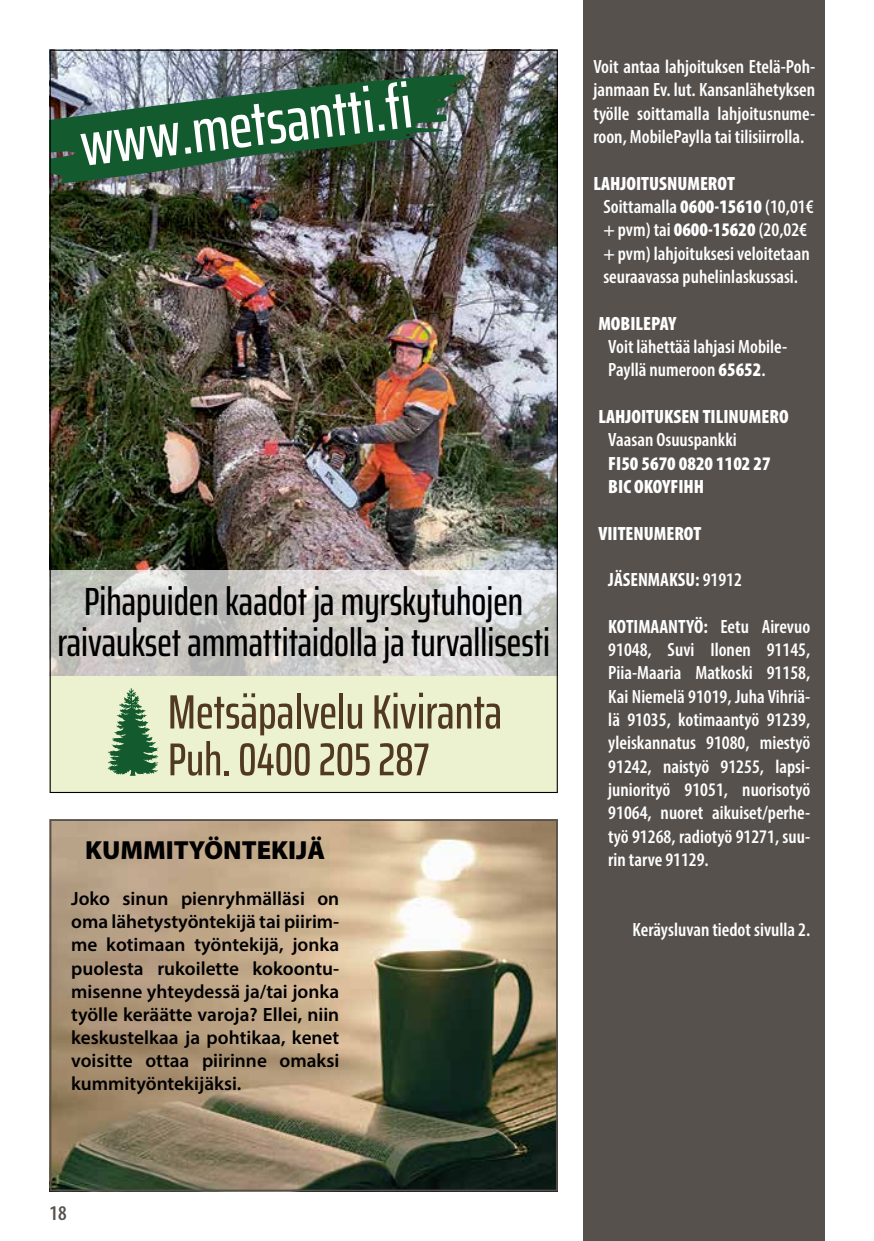
<style>
.page{position:relative;width:874px;height:1241px;background:#fff}
.page>*{position:absolute;margin:0;border:0;box-sizing:border-box;transform-origin:0 0}
.t1{font:500 extra-condensed 39.38px/41.5px "Saira";color:#000;text-align:center}
.t2{font:900 26.25px "Myriad Pro";color:#000}
.t3{font:600 condensed 21px "Myriad Pro";color:#57514d}
.t4{font:600 condensed 19.25px/23.3px "Myriad Pro";color:#fff;text-align:justify}
.t5{font:600 19.25px/23.1px "Myriad Pro";color:#000;text-align:justify}
.t6{font:900 condensed 19.25px/23.3px "Myriad Pro";color:#fff}
.t7{font:700 condensed 19.25px "Myriad Pro";color:#fff}
.s1{font-weight:900}
.s2{font-weight:600}
.s3{font-weight:700}
</style>
<div class="page">
<div style="left:50px;top:50px;width:507px;height:742px;background:#ecf2d0"></div>
<svg style="left:107px;top:688px;width:52px;height:87px"></svg>
<svg style="left:170px;top:692px;width:329px;height:83px"></svg>
<img style="left:52px;top:52px;width:503px;height:518px">
<img style="left:52px;top:74px;width:422px;height:109px">
<svg style="left:80px;top:123px;width:98px;height:42px;background:#6b987c"></svg>
<svg style="left:185px;top:81px;width:226px;height:73px;background:#507e62"></svg>
<svg style="left:52px;top:570px;width:503px;height:105px;background:#cfcfcc"></svg>
<div style="left:582px;top:0;width:241px;height:1240px;background:#57514d"></div>
<img style="left:53px;top:822px;width:501px;height:366px">
<div style="left:50px;top:819px;width:507px;height:372px;border:2px solid #57514d"></div>
<h1 class="t1" style="left:57px;top:579px;width:494px">Pihapuiden kaadot ja myrskytuhojen raivaukset ammattitaidolla ja turvallisesti</h1>
<h2 class="t2" style="left:85px;top:832px;width:241px">KUMMITYÖNTEKIJÄ</h2>
<p class="t5" style="left:71px;top:886px;width:269px">Joko sinun pienryhmälläsi on oma lähetystyöntekijä tai piirim&shy;me kotimaan työntekijä, jonka puolesta rukoilette kokoontu&shy;misenne yhteydessä ja/tai jonka työlle keräätte varoja? Ellei, niin keskustelkaa ja pohtikaa, kenet voisitte ottaa piirinne omaksi kummityöntekijäksi.</p>
<p class="t4" style="left:593px;top:55px;width:223px">Voit antaa lahjoituksen Etelä-Poh&shy;janmaan Ev. lut. Kansanlähetyksen työlle soittamalla lahjoitusnume&shy;roon, MobilePaylla tai tilisiirrolla.</p>
<p class="t4" style="left:603px;top:171px;width:212px;text-align:left;text-indent:-10px"><span class="s1">LAHJOITUSNUMEROT<br></span>Soittamalla <span class="s1">0600-15610</span> (10,01€ + pvm) tai <span class="s1">0600-15620</span> (20,02€ + pvm) lahjoituksesi veloitetaan seuraavassa puhelinlaskussasi.</p>
<p class="t6" style="left:598px;top:311px;width:79px">MOBILEPAY</p>
<p class="t4" style="left:608px;top:334px;width:180px">Voit lähettää lahjasi Mobile-<br>Payllä numeroon <span class="s1">65652</span>.</p>
<p class="t6" style="left:598px;top:404px;width:192px">LAHJOITUKSEN TILINUMERO</p>
<p class="t4" style="left:608px;top:428px;width:130px">Vaasan Osuuspankki</p>
<p class="t6" style="left:608px;top:451px;width:164px">FI50 5670 0820 1102 27<br>BIC OKOYFIHH</p>
<p class="t6" style="left:598px;top:521px;width:104px">VIITENUMEROT</p>
<p class="t7" style="left:608px;top:567px;width:135px">JÄSENMAKSU: <span class="s2">91912</span></p>
<p class="t4" style="left:608px;top:614px;width:203px"><span class="s3">KOTIMAANTYÖ:</span> Eetu Airevuo 91048, Suvi Ilonen 91145, Piia-Maaria Matkoski 91158, Kai Niemelä 91019, Juha Vihriä&shy;lä 91035, kotimaantyö 91239, yleiskannatus 91080, miestyö 91242, naistyö 91255, lapsi&shy;juniorityö 91051, nuorisotyö 91064, nuoret aikuiset/perhe&shy;työ 91268, radiotyö 91271, suu&shy;rin tarve 91129.</p>
<p class="t4" style="left:632px;top:917px;width:179px">Keräysluvan tiedot sivulla 2.</p>
<p class="t3" style="left:50px;top:1199px;width:19px">18</p>
</div>
